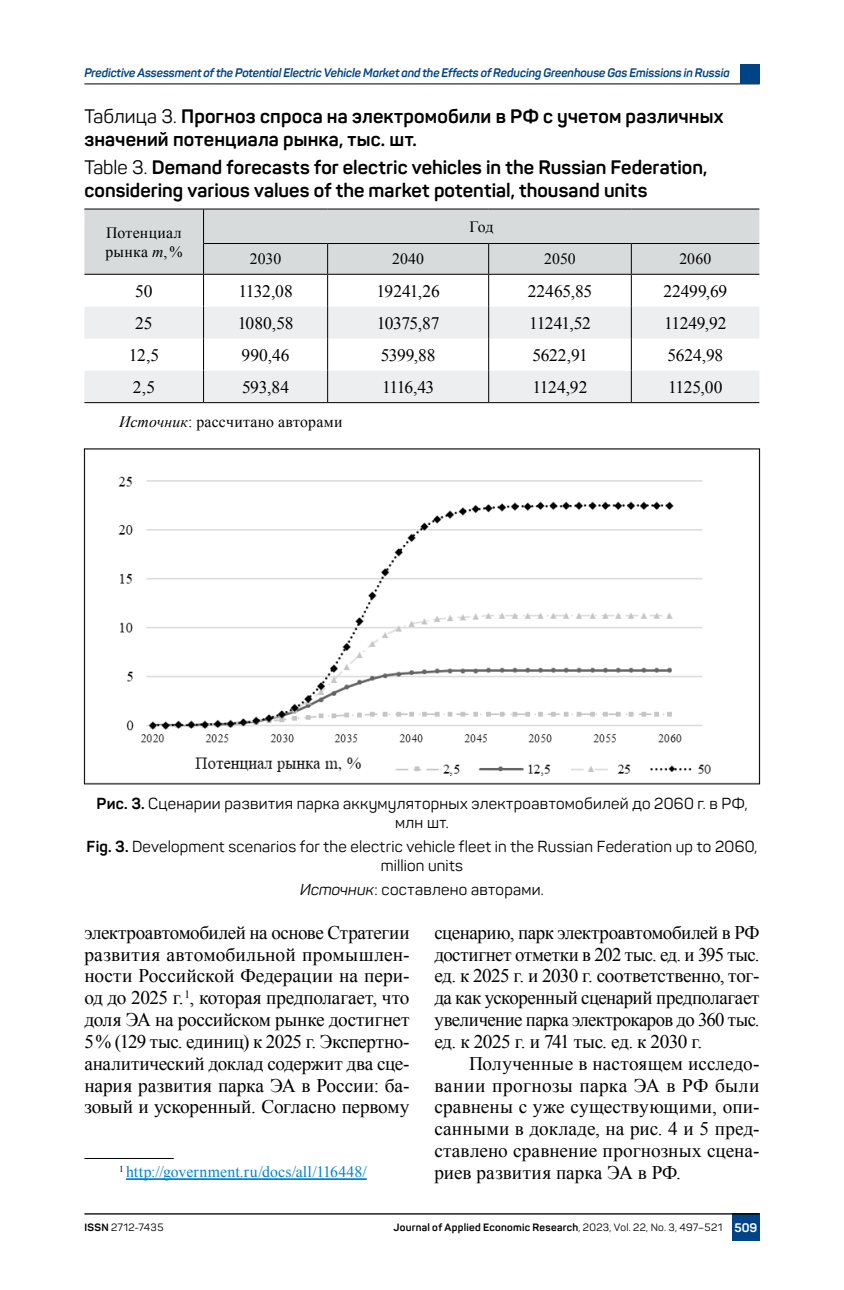
<style>
.page{position:relative;width:844px;height:1290px;background:#fff}
.page>*{position:absolute;margin:0;border:0;box-sizing:border-box;transform-origin:0 0}
.t1{font:19.25px/21.9px "Times New Roman";letter-spacing:-.01em;color:#000;text-align:justify}
.t2{font:700 19.25px/22.8px "Panton";letter-spacing:.005em;color:#000}
.t3{font:17.5px "Times New Roman";letter-spacing:-.015em;color:#000}
.t4{font:15.75px/18.9px "Panton";letter-spacing:.015em;color:#000;text-align:center}
.t5{font:15.75px/18.9px "Times New Roman";letter-spacing:.01em;color:#000}
.t6{font:15.75px "Times New Roman";letter-spacing:.01em;color:#0083cc}
.t7{font:italic 700 12.25px "Panton";letter-spacing:-.01em;color:#004485}
.t8{font:700 12.25px "Panton";color:#fff}
.t9{font:700 10.5px "Panton";letter-spacing:.025em;color:#000}
.t10{font:10.5px "Panton";letter-spacing:.035em;color:#000}
.s1{font-weight:400}
.s2{font-style:italic}
.s3{font-weight:700}
</style>
<div class="page">
<div style="left:732px;top:1213px;width:27px;height:28px;background:#004485"></div>
<hr style="left:84px;top:83px;width:675px;height:1px;background:#000">
<hr style="left:84px;top:1213px;width:675px;height:1px;background:#000">
<div style="left:739px;top:64px;width:20px;height:20px;background:#004485"></div>
<hr style="left:84px;top:1158px;width:90px;height:1px;background:#000">
<hr style="left:126px;top:1178px;width:240px;height:2px;background:#0083cc">
<div style="left:84px;top:210px;width:675px;height:64px;background:#d8dbdc"></div>
<svg style="left:84px;top:307px;width:675px;height:95px;fill:#edeeef"></svg>
<hr style="left:204px;top:243px;width:123px;height:1px;background:#000">
<hr style="left:327px;top:243px;width:161px;height:1px;background:#000">
<hr style="left:488px;top:243px;width:143px;height:1px;background:#000">
<hr style="left:631px;top:243px;width:128px;height:1px;background:#000">
<hr style="left:327px;top:244px;width:1px;height:30px;background:#000">
<hr style="left:488px;top:244px;width:1px;height:30px;background:#000">
<hr style="left:631px;top:244px;width:1px;height:30px;background:#000">
<hr style="left:327px;top:275px;width:1px;height:32px;background:#000">
<hr style="left:488px;top:275px;width:1px;height:32px;background:#000">
<hr style="left:631px;top:275px;width:1px;height:32px;background:#000">
<hr style="left:327px;top:307px;width:1px;height:32px;background:#000">
<hr style="left:488px;top:307px;width:1px;height:32px;background:#000">
<hr style="left:631px;top:307px;width:1px;height:32px;background:#000">
<hr style="left:327px;top:339px;width:1px;height:32px;background:#000">
<hr style="left:488px;top:339px;width:1px;height:32px;background:#000">
<hr style="left:631px;top:339px;width:1px;height:32px;background:#000">
<hr style="left:327px;top:371px;width:1px;height:31px;background:#000">
<hr style="left:488px;top:371px;width:1px;height:31px;background:#000">
<hr style="left:631px;top:371px;width:1px;height:31px;background:#000">
<hr style="left:203px;top:209px;width:1px;height:34px;background:#000">
<hr style="left:203px;top:243px;width:1px;height:31px;background:#000">
<hr style="left:203px;top:275px;width:1px;height:32px;background:#000">
<hr style="left:203px;top:307px;width:1px;height:32px;background:#000">
<hr style="left:203px;top:339px;width:1px;height:32px;background:#000">
<hr style="left:203px;top:371px;width:1px;height:31px;background:#000">
<hr style="left:84px;top:209px;width:119px;height:1px;background:#000">
<hr style="left:203px;top:209px;width:124px;height:1px;background:#000">
<hr style="left:327px;top:209px;width:161px;height:1px;background:#000">
<hr style="left:488px;top:209px;width:143px;height:1px;background:#000">
<hr style="left:631px;top:209px;width:128px;height:1px;background:#000">
<hr style="left:84px;top:274px;width:119px;height:1px;background:#000">
<hr style="left:203px;top:274px;width:124px;height:1px;background:#000">
<hr style="left:327px;top:274px;width:161px;height:1px;background:#000">
<hr style="left:488px;top:274px;width:143px;height:1px;background:#000">
<hr style="left:631px;top:274px;width:128px;height:1px;background:#000">
<hr style="left:84px;top:402px;width:119px;height:1px;background:#000">
<hr style="left:203px;top:402px;width:124px;height:1px;background:#000">
<hr style="left:327px;top:402px;width:161px;height:1px;background:#000">
<hr style="left:488px;top:402px;width:143px;height:1px;background:#000">
<hr style="left:631px;top:402px;width:128px;height:1px;background:#000">
<img style="left:118px;top:476px;width:593px;height:300px">
<p class="t7" style="left:84px;top:65px;width:646px">Predictive Assessment of the Potential Electric Vehicle Market and the Effects of Reducing Greenhouse Gas Emissions in Russia</p>
<p class="t2" style="left:84px;top:105px;width:640px"><span class="s1">Таблица 3.</span> Прогноз спроса на электромобили в РФ с учетом различных значений потенциала рынка, тыс. шт.</p>
<p class="t2" style="left:84px;top:156px;width:624px"><span class="s1">Table 3.</span> Demand forecasts for electric vehicles in the Russian Federation, considering various values of the market potential, thousand units</p>
<p class="t5" style="left:105px;top:223px;width:79px">Потенциал рынка <span class="s2">m</span>,%</p>
<p class="t5" style="left:469px;top:217px;width:25px">Год</p>
<p class="t5" style="left:250px;top:249px;width:33px">2030</p>
<p class="t5" style="left:392px;top:249px;width:34px">2040</p>
<p class="t5" style="left:544px;top:249px;width:33px">2050</p>
<p class="t5" style="left:679px;top:249px;width:33px">2060</p>
<p class="t3" style="left:135px;top:279px;width:19px">50</p>
<p class="t3" style="left:238px;top:279px;width:56px">1132,08</p>
<p class="t3" style="left:376px;top:279px;width:65px">19241,26</p>
<p class="t3" style="left:527px;top:279px;width:66px">22465,85</p>
<p class="t3" style="left:663px;top:279px;width:66px">22499,69</p>
<p class="t3" style="left:135px;top:311px;width:19px">25</p>
<p class="t3" style="left:238px;top:311px;width:57px">1080,58</p>
<p class="t3" style="left:377px;top:311px;width:64px">10375,87</p>
<p class="t3" style="left:529px;top:311px;width:63px">11241,52</p>
<p class="t3" style="left:664px;top:311px;width:64px">11249,92</p>
<p class="t3" style="left:129px;top:343px;width:32px">12,5</p>
<p class="t3" style="left:241px;top:343px;width:50px">990,46</p>
<p class="t3" style="left:380px;top:343px;width:56px">5399,88</p>
<p class="t3" style="left:532px;top:343px;width:57px">5622,91</p>
<p class="t3" style="left:667px;top:343px;width:57px">5624,98</p>
<p class="t3" style="left:133px;top:375px;width:24px">2,5</p>
<p class="t3" style="left:242px;top:375px;width:49px">593,84</p>
<p class="t3" style="left:382px;top:375px;width:54px">1116,43</p>
<p class="t3" style="left:532px;top:375px;width:56px">1124,92</p>
<p class="t3" style="left:667px;top:375px;width:56px">1125,00</p>
<p class="t5" style="left:119px;top:412px;width:225px"><span class="s2">Источник</span>: рассчитано авторами</p>
<p class="t4" style="left:96px;top:794px;width:652px"><span class="s3">Рис. 3.</span> Сценарии развития парка аккумуляторных электроавтомобилей до 2060 г. в РФ, млн шт.</p>
<p class="t4" style="left:86px;top:837px;width:672px"><span class="s3">Fig. 3.</span> Development scenarios for the electric vehicle fleet in the Russian Federation up to 2060, million units</p>
<p class="t4" style="left:300px;top:879px;width:245px"><span class="s2">Источник</span>: составлено авторами.</p>
<p class="t1" style="left:84px;top:921px;width:326px">электроавтомобилей на основе Стратегии развития автомобильной промышлен‑ ности Российской Федерации на пери‑ од до 2025 г.<sup>1</sup>, которая предполагает, что доля ЭА на российском рынке достигнет 5% (129 тыс. единиц) к 2025 г. Экспертно&shy;аналитический доклад содержит два сце‑ нария развития парка ЭА в России: ба‑ зовый и ускоренный. Согласно первому</p>
<p class="t6" style="left:119px;top:1161px;width:249px"><sup>1</sup> http://government.ru/docs/all/116448/</p>
<p class="t1" style="left:434px;top:921px;width:326px">сценарию, парк электроавтомобилей в РФ достигнет отметки в 202 тыс. ед. и 395 тыс. ед. к 2025 г. и 2030 г. соответственно, тог‑ да как ускоренный сценарий предполагает увеличение парка электрокаров до 360 тыс. ед. к 2025 г. и 741 тыс. ед. к 2030 г.</p>
<p class="t1" style="left:434px;top:1052px;width:326px;text-indent:35px">Полученные в настоящем исследо‑ вании прогнозы парка ЭА в РФ были сравнены с уже существующими, опи‑ санными в докладе, на рис. 4 и 5 пред‑ ставлено сравнение прогнозных сцена‑ риев развития парка ЭА в РФ.</p>
<p class="t10" style="left:84px;top:1221px;width:81px"><span class="s3">ISSN</span> 2712-7435</p>
<p class="t9" style="left:393px;top:1221px;width:330px">Journal of Applied Economic Research<span class="s1">, 2023, Vol. 22, No. 3, 497–521</span></p>
<p class="t8" style="left:734px;top:1220px;width:24px">509</p>
</div>
